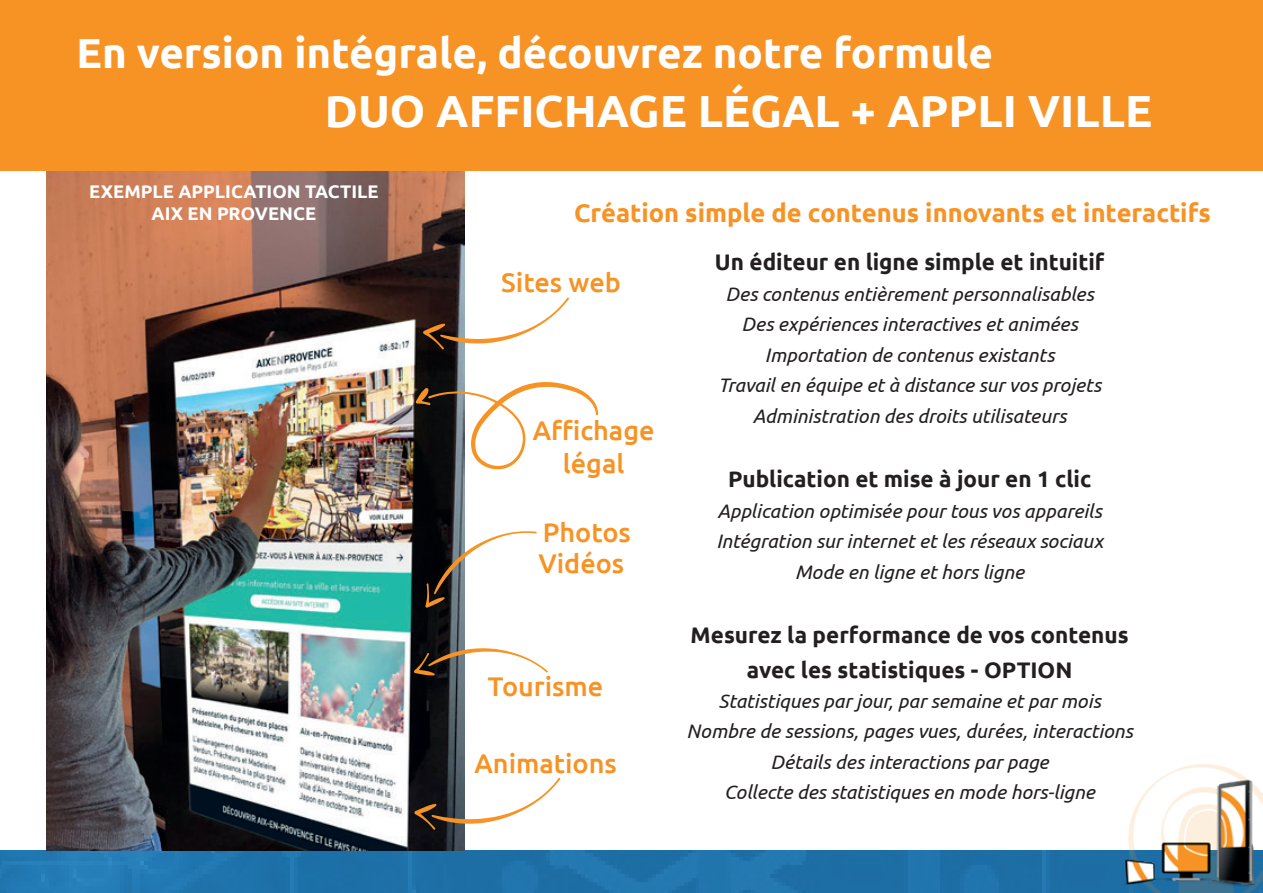
<style>
.page{position:relative;width:1263px;height:893px;background:#fff}
.page>*{position:absolute;margin:0;border:0;box-sizing:border-box;transform-origin:0 0}
.t1{font:700 45px "Ubuntu";color:#fff}
.t2{font:700 42px "Ubuntu";color:#fff}
.t3{font:500 27px/32.4px "Ubuntu";color:#f79324;text-align:center}
.t4{font:700 25.5px "Ubuntu";color:#f79324}
.t5{font:700 22.5px/34px "Ubuntu";color:#231f20;text-align:center}
.t6{font:italic 19.5px/30.5px "Ubuntu";letter-spacing:-.005em;color:#231f20;text-align:center}
.t7{font:700 18.3px/21.9px "Ubuntu";letter-spacing:.005em;color:#fff;text-align:center}
</style>
<div class="page">
<svg style="left:0;top:850px;width:1109px;height:43px;background:#1f72a9"></svg>
<img style="left:1109px;top:764px;width:154px;height:129px">
<img style="left:47px;top:170px;width:417px;height:680px">
<svg style="left:423px;top:297px;width:146px;height:52px"></svg>
<svg style="left:414px;top:778px;width:146px;height:52px"></svg>
<svg style="left:425px;top:531px;width:112px;height:77px"></svg>
<svg style="left:414px;top:648px;width:134px;height:27px"></svg>
<svg style="left:416px;top:381px;width:182px;height:89px"></svg>
<div style="left:0;top:0;width:1263px;height:170px;background:#f79324"></div>
<h2 class="t2" style="left:77px;top:28px;width:918px">En version intégrale, découvrez notre formule</h2>
<h1 class="t1" style="left:325px;top:84px;width:829px">DUO AFFICHAGE LÉGAL + APPLI VILLE</h1>
<p class="t7" style="left:89px;top:180px;width:291px">EXEMPLE APPLICATION TACTILE<br>AIX EN PROVENCE</p>
<h3 class="t4" style="left:574px;top:198px;width:638px">Création simple de contenus innovants et interactifs</h3>
<h3 class="t3" style="left:501px;top:266px;width:121px">Sites web</h3>
<h3 class="t3" style="left:533px;top:413px;width:123px">Affichage légal</h3>
<h3 class="t3" style="left:543px;top:516px;width:90px">Photos</h3>
<h3 class="t3" style="left:538px;top:547px;width:87px">Vidéos</h3>
<h3 class="t3" style="left:488px;top:670px;width:117px">Tourisme</h3>
<h3 class="t3" style="left:474px;top:747px;width:144px">Animations</h3>
<p class="t5" style="left:715px;top:245px;width:391px">Un éditeur en ligne simple et intuitif</p>
<p class="t6" style="left:718px;top:278px;width:384px">Des contenus entièrement personnalisables Des expériences interactives et animées Importation de contenus existants<br>Travail en équipe et à distance sur vos projets Administration des droits utilisateurs</p>
<p class="t5" style="left:728px;top:462px;width:365px">Publication et mise à jour en 1 clic</p>
<p class="t6" style="left:716px;top:495px;width:388px">Application optimisée pour tous vos appareils<br>Intégration sur internet et les réseaux sociaux<br>Mode en ligne et hors ligne</p>
<p class="t5" style="left:691px;top:618px;width:440px">Mesurez la performance de vos contenus avec les statistiques - OPTION</p>
<p class="t6" style="left:687px;top:685px;width:448px">Statistiques par jour, par semaine et par mois Nombre de sessions, pages vues, durées, interactions Détails des interactions par page<br>Collecte des statistiques en mode hors-ligne</p>
</div>
